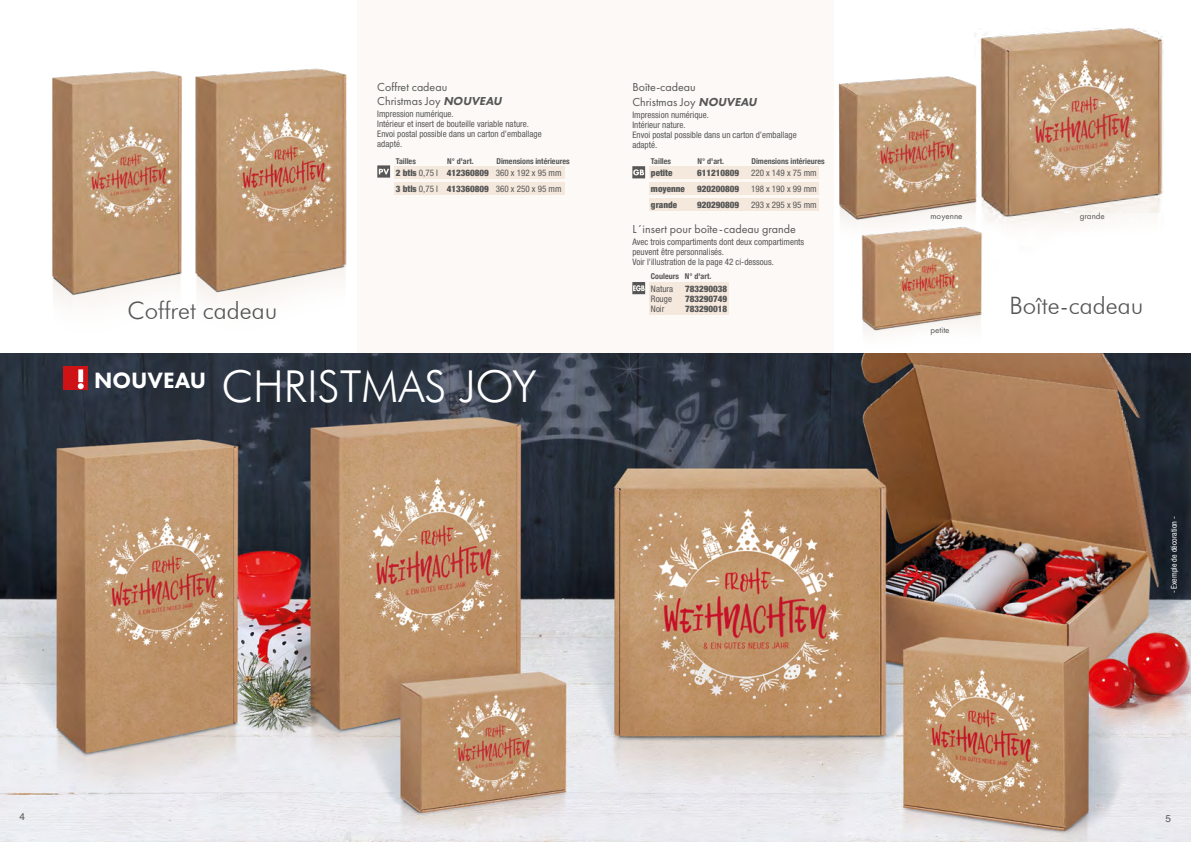
<style>
.page{position:relative;width:1191px;height:842px;background:#fff}
.page>*{position:absolute;margin:0;border:0;box-sizing:border-box;transform-origin:0 0}
.t1{font:300 44px "Futura BT";color:#fff}
.t2{font:300 24px "Futura BT";color:#565656}
.t3{font:12px/14.4px "Futura PT";color:#565756}
.t4{font:12px "Futura PT";color:#565656}
.t5{font:10px "Helvetica";color:#565756}
.t6{font:condensed 9px/10px "Helvetica Neue LT Std";color:#565756}
.t7{font:condensed 9px/10px "Helvetica Neue LT Std";color:#565656}
.t8{font:900 condensed 9px "Helvetica Neue";color:#565756}
.t9{font:900 condensed 9px "Helvetica Neue";color:#565656}
.t10{font:9px "Futura PT";color:#565756}
.t11{font:700 condensed 8px "Helvetica Neue";color:#565756}
.t12{font:condensed 8px "Helvetica Neue LT Std";color:#fff}
.s1{font-weight:800;font-style:italic}
.s2{font-family:"Helvetica Neue";font-weight:900}
.s3{font-family:"Helvetica Neue";font-weight:900;color:#565656}
</style>
<div class="page">
<img style="left:974px;top:29px;width:190px;height:197px">
<img style="left:862px;top:232px;width:120px;height:102px">
<img style="left:838px;top:74px;width:143px;height:204px">
<img style="left:52px;top:71px;width:131px;height:232px">
<img style="left:195px;top:68px;width:152px;height:235px">
<div style="left:595px;top:0;width:238px;height:533px;background:#fcf9f6"></div>
<div style="left:357px;top:0;width:238px;height:533px;background:#fcf9f6"></div>
<img style="left:0;top:353px;width:1191px;height:489px">
<div style="left:394px;top:166px;width:170px;height:13px;background:#f5e8dd"></div>
<div style="left:394px;top:182px;width:170px;height:13px;background:#f5e8dd"></div>
<svg style="left:377px;top:165px;width:13px;height:13px"></svg>
<div style="left:63px;top:366px;width:25px;height:24px;background:#cd1316"></div>
<svg style="left:78px;top:369px;width:6px;height:20px"></svg>
<svg style="left:632px;top:166px;width:13px;height:12px"></svg>
<div style="left:649px;top:198px;width:169px;height:13px;background:#f5e8dd"></div>
<div style="left:649px;top:166px;width:169px;height:13px;background:#f5e8dd"></div>
<div style="left:649px;top:182px;width:169px;height:13px;background:#f5e8dd"></div>
<svg style="left:632px;top:282px;width:13px;height:12px"></svg>
<div style="left:649px;top:282px;width:80px;height:33px;background:#f5e8dd"></div>
<h3 class="t3" style="left:377px;top:80px;width:128px">Coffret cadeau<br>Christmas Joy <span class="s1">NOUVEAU</span></h3>
<p class="t6" style="left:377px;top:109px;width:166px">Impression numérique.<br>Intérieur et insert de bouteille variable nature.<br>Envoi postal possible dans un carton d’emballage adapté.</p>
<p class="t6" style="left:396px;top:165px;width:167px;line-height:16px"><span class="s2">2 btls</span> 0,75 l <span class="s3">412360809</span> 360 x 192 x 95 mm<br><span class="s2">3 btls</span> 0,75 l <span class="s3">413360809</span> 360 x 250 x 95 mm</p>
<p class="t11" style="left:396px;top:154px;width:22px">Tailles</p>
<p class="t11" style="left:447px;top:154px;width:28px">N° d'art.</p>
<p class="t11" style="left:496px;top:154px;width:75px">Dimensions intérieures</p>
<h3 class="t3" style="left:632px;top:80px;width:128px">Boîte-cadeau<br>Christmas Joy <span class="s1">NOUVEAU</span></h3>
<p class="t6" style="left:632px;top:109px;width:166px">Impression numérique.<br>Intérieur nature.<br>Envoi postal possible dans un carton d’emballage adapté.</p>
<p class="t11" style="left:651px;top:154px;width:22px">Tailles</p>
<p class="t11" style="left:697px;top:154px;width:28px">N° d'art.</p>
<p class="t11" style="left:751px;top:154px;width:75px">Dimensions intérieures</p>
<p class="t8" style="left:651px;top:165px;width:23px">petite</p>
<p class="t9" style="left:697px;top:165px;width:44px">611210809</p>
<p class="t6" style="left:751px;top:168px;width:67px">220 x 149 x 75 mm</p>
<p class="t8" style="left:651px;top:181px;width:35px">moyenne</p>
<p class="t9" style="left:697px;top:181px;width:44px">920200809</p>
<p class="t6" style="left:751px;top:184px;width:67px">198 x 190 x 99 mm</p>
<p class="t8" style="left:651px;top:197px;width:28px">grande</p>
<p class="t9" style="left:697px;top:197px;width:44px">920290809</p>
<p class="t6" style="left:751px;top:200px;width:67px">293 x 295 x 95 mm</p>
<p class="t10" style="left:930px;top:211px;width:34px">moyenne</p>
<p class="t10" style="left:1079px;top:211px;width:27px">grande</p>
<h2 class="t2" style="left:128px;top:296px;width:151px">Coffret cadeau</h2>
<h3 class="t4" style="left:632px;top:222px;width:165px">L´insert pour boîte-cadeau grande</h3>
<p class="t7" style="left:632px;top:237px;width:173px">Avec trois compartiments dont deux compartiments peuvent être personnalisés.<br>Voir l'illustration de la page 42 ci-dessous.</p>
<p class="t7" style="left:651px;top:283px;width:24px">Natura</p>
<p class="t8" style="left:685px;top:281px;width:44px">783290038</p>
<p class="t7" style="left:651px;top:293px;width:22px">Rouge</p>
<p class="t8" style="left:685px;top:291px;width:44px">783290749</p>
<p class="t7" style="left:651px;top:303px;width:15px">Noir</p>
<p class="t8" style="left:685px;top:301px;width:44px">783290018</p>
<p class="t11" style="left:651px;top:270px;width:62px">Couleurs N° d'art.</p>
<h2 class="t2" style="left:1009px;top:291px;width:135px">Boîte-cadeau</h2>
<p class="t10" style="left:930px;top:325px;width:21px">petite</p>
<h1 class="t1" style="left:94px;top:359px;width:444px"><sup>NOUVEAU</sup> CHRISTMAS JOY</h1>
<p class="t12" style="left:1169px;top:593px;width:78px;rotate:-90deg">- Exemple de décoration -</p>
<p class="t5" style="left:20px;top:809px;width:7px">4</p>
<p class="t5" style="left:1165px;top:811px;width:7px">5</p>
<p class="t5" style="left:20px;top:811px;width:7px">4</p>
</div>
